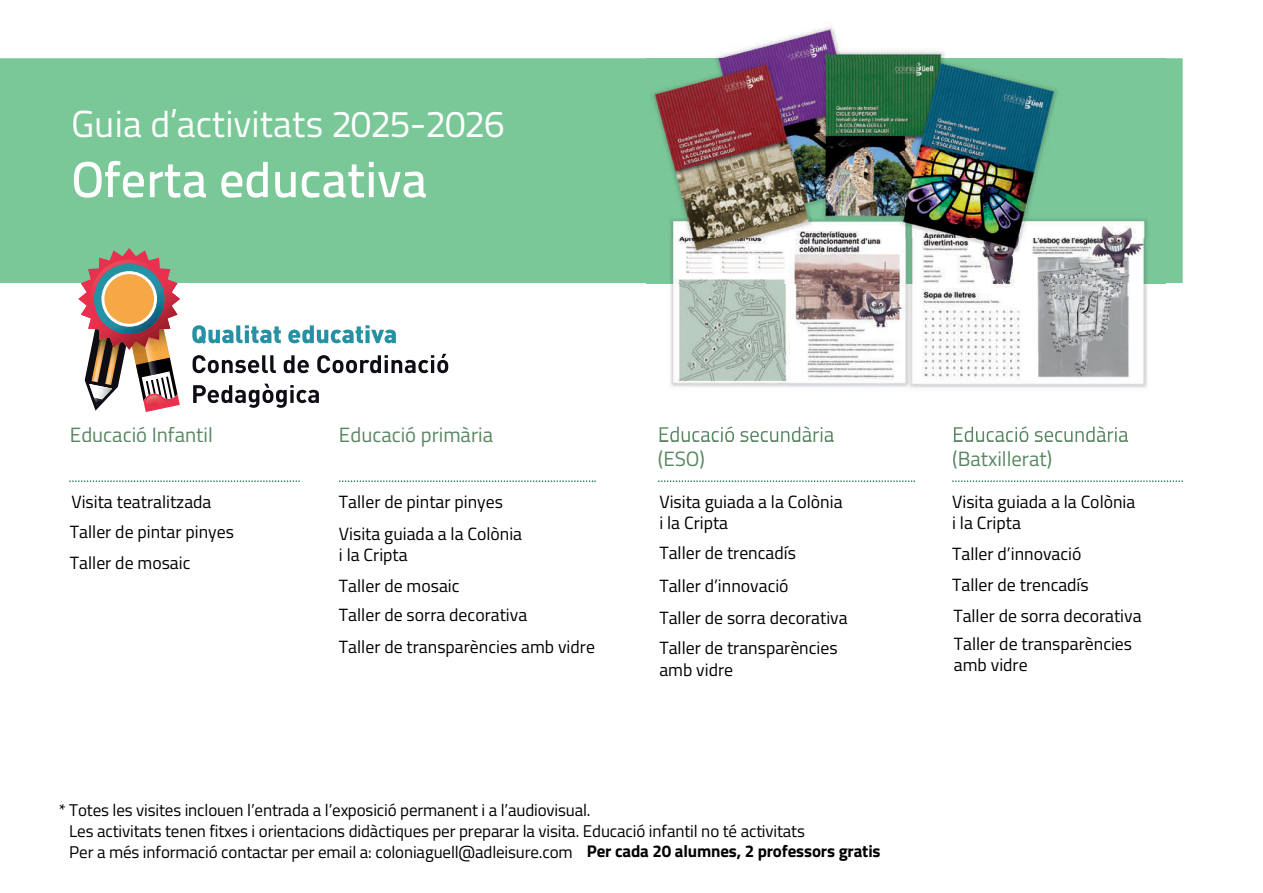
<style>
.page{position:relative;width:1263px;height:893px;background:#fff}
.page>*{position:absolute;margin:0;border:0;box-sizing:border-box;transform-origin:0 0}
.t1{font:50.25px "Titillium Text 25 L 600 wt";letter-spacing:-.005em;color:#fff}
.t2{font:37.5px "Titillium Text 25 L 400 wt";letter-spacing:-.01em;color:#fff}
.t3{font:20.7px/24.8px "Titillium Web";color:#5a8763}
.t4{font:17.7px/21.3px "Titillium Web";color:#000001}
.t5{font:16.95px/20.9px "Titillium Web";letter-spacing:-.005em;color:#000001}
.s1{font-weight:700}
</style>
<div class="page">
<div style="left:0;top:58px;width:1183px;height:225px;background:#7ac798"></div>
<svg style="left:78px;top:248px;width:102px;height:164px"></svg>
<svg style="left:192px;top:325px;width:89px;height:19px"></svg>
<svg style="left:288px;top:325px;width:108px;height:18px"></svg>
<svg style="left:193px;top:355px;width:83px;height:18px"></svg>
<svg style="left:284px;top:355px;width:25px;height:18px"></svg>
<svg style="left:317px;top:354px;width:131px;height:19px"></svg>
<svg style="left:193px;top:384px;width:126px;height:24px"></svg>
<svg style="left:69px;top:480px;width:231px;height:2px"></svg>
<svg style="left:339px;top:480px;width:257px;height:2px"></svg>
<svg style="left:658px;top:480px;width:257px;height:2px"></svg>
<svg style="left:952px;top:480px;width:231px;height:2px"></svg>
<img style="left:646px;top:26px;width:519px;height:414px">
<img style="left:660px;top:426px;width:174px;height:14px">
<img style="left:954px;top:426px;width:174px;height:14px">
<h2 class="t2" style="left:71px;top:96px;width:434px">Guia d’activitats 2025-2026</h2>
<h1 class="t1" style="left:71px;top:141px;width:358px">Oferta educativa</h1>
<p class="t3" style="left:70px;top:421px;width:144px">Educació Infantil</p>
<p class="t3" style="left:339px;top:421px;width:156px">Educació primària</p>
<p class="t3" style="left:658px;top:421px;width:178px">Educació secundària (ESO)</p>
<p class="t3" style="left:952px;top:421px;width:178px">Educació secundària (Batxillerat)</p>
<p class="t4" style="left:70px;top:486px;width:166px;line-height:30.3px">Visita teatralitzada<br>Taller de pintar pinyes</p>
<p class="t4" style="left:339px;top:485px;width:185px;line-height:31.5px">Taller de pintar pinyes<br>Visita guiada a la Colònia</p>
<p class="t4" style="left:339px;top:543px;width:70px">i la Cripta</p>
<p class="t4" style="left:70px;top:551px;width:122px">Taller de mosaic</p>
<p class="t4" style="left:659px;top:490px;width:185px">Visita guiada a la Colònia i la Cripta</p>
<p class="t4" style="left:952px;top:490px;width:185px">Visita guiada a la Colònia i la Cripta</p>
<p class="t4" style="left:659px;top:541px;width:138px">Taller de trencadís</p>
<p class="t4" style="left:952px;top:542px;width:131px">Taller d’innovació</p>
<p class="t4" style="left:339px;top:574px;width:122px">Taller de mosaic</p>
<p class="t4" style="left:659px;top:574px;width:131px">Taller d’innovació</p>
<p class="t4" style="left:952px;top:574px;width:138px">Taller de trencadís</p>
<p class="t4" style="left:339px;top:603px;width:190px">Taller de sorra decorativa</p>
<p class="t4" style="left:339px;top:635px;width:257px">Taller de transparències amb vidre</p>
<p class="t4" style="left:659px;top:607px;width:190px">Taller de sorra decorativa</p>
<p class="t4" style="left:953px;top:601px;width:190px;line-height:27.9px">Taller de sorra decorativa<br>Taller de transparències</p>
<p class="t4" style="left:954px;top:653px;width:75px">amb vidre</p>
<p class="t4" style="left:659px;top:637px;width:180px">Taller de transparències amb vidre</p>
<p class="t5" style="left:69px;top:799px;width:813px;text-indent:-11px">* Totes les visites inclouen l’entrada a l’exposició permanent i a l’audiovisual.<br>Les activitats tenen fitxes i orientacions didàctiques per preparar la visita. Educació infantil no té activitats<br>Per a més informació contactar per email a: coloniaguell@adleisure.com <span class="s1">Per cada 20 alumnes, 2 professors gratis</span></p>
</div>
